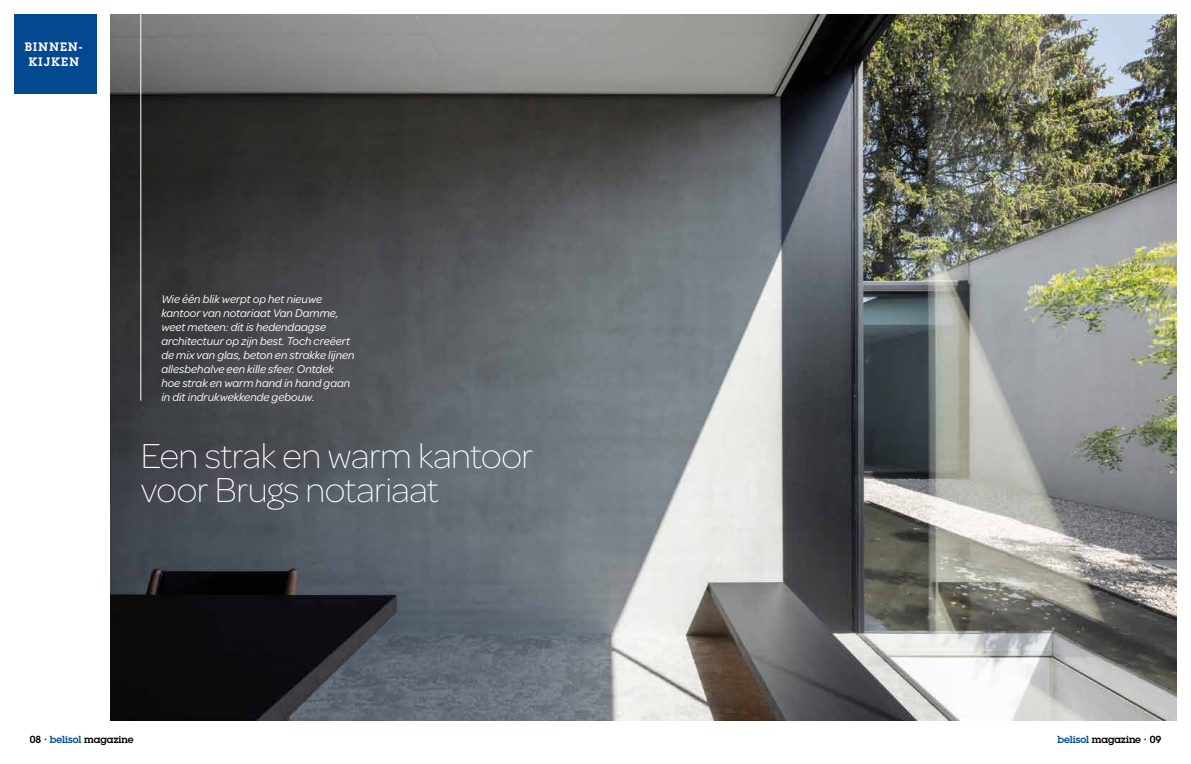
<style>
.page{position:relative;width:1191px;height:764px;background:#fff}
.page>*{position:absolute;margin:0;border:0;box-sizing:border-box;transform-origin:0 0}
.t1{font:200 37px/34px "Omnes";letter-spacing:-.015em;color:#fff}
.t2{font:italic 12px/14px "Omnes";color:#fff}
.t3{font:600 12px/14.4px "Lubalin Graph LT";letter-spacing:.095em;color:#fff;text-align:center}
.t4{font:600 10px "Lubalin Graph LT";letter-spacing:-.005em;color:#000}
.s1{color:#04488f}
</style>
<div class="page">
<img style="left:111px;top:14px;width:1065px;height:707px">
<hr style="left:140px;top:0;width:1px;height:401px;background:#fff">
<div style="left:14px;top:14px;width:82px;height:80px;background:#04488f"></div>
<p class="t3" style="left:25px;top:40px;width:59px">BINNEN-<br>KIJKEN</p>
<p class="t2" style="left:161px;top:291px;width:195px">Wie één blik werpt op het nieuwe kantoor van notariaat Van Damme, weet meteen: dit is hedendaagse architectuur op zijn best. Toch creëert de mix van glas, beton en strakke lijnen allesbehalve een kille sfeer. Ontdek hoe strak en warm hand in hand gaan in dit indrukwekkende gebouw.</p>
<h1 class="t1" style="left:141px;top:437px;width:394px">Een strak en warm kantoor voor Brugs notariaat</h1>
<p class="t4" style="left:30px;top:733px;width:105px">08 · <span class="s1">belisol</span> magazine</p>
<p class="t4" style="left:1057px;top:733px;width:105px"><span class="s1">belisol</span> magazine · 09</p>
</div>
